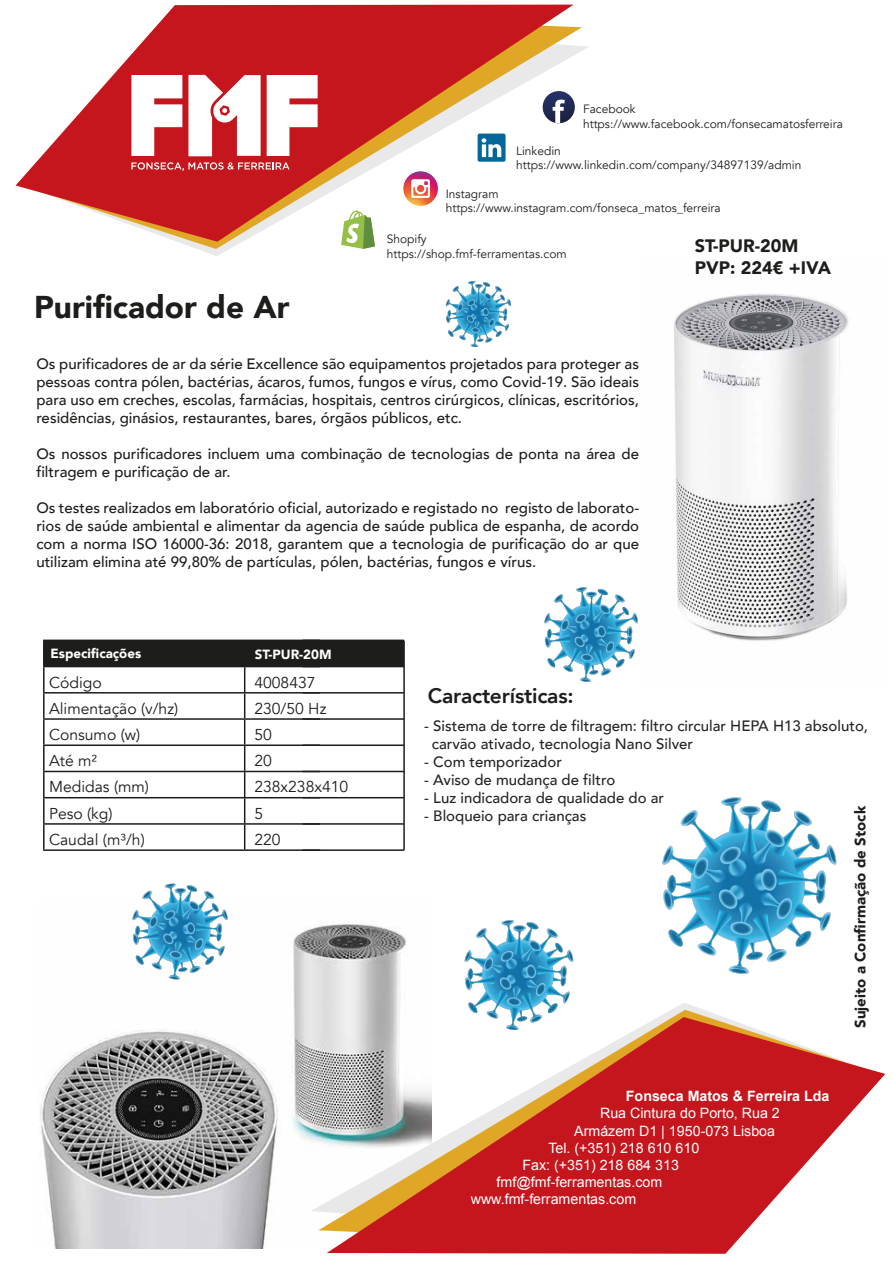
<style>
.page{position:relative;width:893px;height:1263px;background:#fff}
.page>*{position:absolute;margin:0;border:0;box-sizing:border-box;transform-origin:0 0}
.t1{font:900 31.5px "Avenir";color:#1d1d1b}
.t2{font:800 21px "Avenir";letter-spacing:-.01em;color:#1d1d1b}
.t3{font:900 18px/21.6px "Avenir";color:#1d1d1b}
.t4{font:15.75px "Avenir";color:#1d1d1b}
.t5{font:500 15px/18px "Avenir";color:#1d1d1b;text-align:justify}
.t6{font:500 15px/18px "Avenir";color:rgb(29 29 27/.97)}
.t7{font:900 15px "Avenir";color:#1d1d1b}
.t8{font:14.25px "Arial";color:#fff}
.t9{font:700 14.25px "Arial";color:#fff}
.t10{font:900 13.35px "Avenir";color:#fffffe}
.t11{font:12px/14.4px "Avenir";color:#1d1d1b}
</style>
<div class="page">
<img style="left:39px;top:924px;width:368px;height:324px">
<svg style="left:311px;top:1002px;width:96px;height:240px"></svg>
<svg style="left:318px;top:1010px;width:89px;height:238px"></svg>
<svg style="left:327px;top:1017px;width:558px;height:237px;fill:#c6161d"></svg>
<svg style="left:179px;top:27px;width:403px;height:222px"></svg>
<svg style="left:16px;top:5px;width:558px;height:237px"></svg>
<svg style="left:131px;top:162px;width:159px;height:9px"></svg>
<svg style="left:267px;top:75px;width:51px;height:81px"></svg>
<svg style="left:131px;top:75px;width:51px;height:81px"></svg>
<svg style="left:188px;top:75px;width:73px;height:81px"></svg>
<div style="left:44px;top:640px;width:359px;height:26px;background:#1d1d1b"></div>
<hr style="left:43px;top:666px;width:277px;height:1px;background:#1d1d1b">
<hr style="left:303px;top:666px;width:101px;height:1px;background:#1d1d1b">
<hr style="left:43px;top:692px;width:277px;height:1px;background:#1d1d1b">
<hr style="left:303px;top:692px;width:101px;height:1px;background:#1d1d1b">
<hr style="left:43px;top:718px;width:277px;height:2px;background:#1d1d1b">
<hr style="left:303px;top:718px;width:101px;height:2px;background:#1d1d1b">
<hr style="left:43px;top:744px;width:277px;height:2px;background:#1d1d1b">
<hr style="left:303px;top:744px;width:101px;height:2px;background:#1d1d1b">
<hr style="left:43px;top:771px;width:277px;height:1px;background:#1d1d1b">
<hr style="left:303px;top:771px;width:101px;height:1px;background:#1d1d1b">
<hr style="left:43px;top:797px;width:277px;height:1px;background:#1d1d1b">
<hr style="left:303px;top:797px;width:101px;height:1px;background:#1d1d1b">
<hr style="left:43px;top:823px;width:277px;height:2px;background:#1d1d1b">
<hr style="left:303px;top:823px;width:101px;height:2px;background:#1d1d1b">
<svg style="left:244px;top:667px;width:1px;height:182px"></svg>
<hr style="left:43px;top:849px;width:277px;height:2px;background:#1d1d1b">
<hr style="left:303px;top:849px;width:101px;height:2px;background:#1d1d1b">
<hr style="left:43px;top:640px;width:277px;height:1px;background:#1d1d1b">
<hr style="left:43px;top:641px;width:2px;height:25px;background:#1d1d1b">
<hr style="left:303px;top:640px;width:101px;height:1px;background:#1d1d1b">
<hr style="left:403px;top:641px;width:2px;height:209px;background:#1d1d1b">
<hr style="left:43px;top:667px;width:2px;height:25px;background:#1d1d1b">
<hr style="left:43px;top:693px;width:2px;height:25px;background:#1d1d1b">
<hr style="left:43px;top:720px;width:2px;height:25px;background:#1d1d1b">
<hr style="left:43px;top:746px;width:2px;height:25px;background:#1d1d1b">
<hr style="left:43px;top:772px;width:2px;height:25px;background:#1d1d1b">
<hr style="left:43px;top:798px;width:2px;height:25px;background:#1d1d1b">
<hr style="left:43px;top:824px;width:2px;height:25px;background:#1d1d1b">
<img style="left:674px;top:293px;width:175px;height:348px">
<img style="left:647px;top:797px;width:221px;height:256px">
<img style="left:544px;top:587px;width:94px;height:95px">
<img style="left:445px;top:281px;width:67px;height:66px">
<img style="left:125px;top:883px;width:120px;height:140px">
<img style="left:456px;top:920px;width:137px;height:159px">
<p class="t11" style="left:583px;top:102px;width:261px">Facebook https://www.facebook.com/fonsecamatosferreira</p>
<p class="t11" style="left:516px;top:144px;width:287px">Linkedin https://www.linkedin.com/company/34897139/admin</p>
<p class="t11" style="left:446px;top:187px;width:277px">Instagram https://www.instagram.com/fonseca_matos_ferreira</p>
<h1 class="t1" style="left:34px;top:280px;width:257px">Purificador de Ar</h1>
<p class="t11" style="left:387px;top:232px;width:181px">Shopify https://shop.fmf-ferramentas.com</p>
<p class="t5" style="left:36px;top:354px;width:604px">Os purificadores de ar da série Excellence são equipamentos projetados para proteger as pessoas contra pólen, bactérias, ácaros, fumos, fungos e vírus, como Covid-19. São ideais para uso em creches, escolas, farmácias, hospitais, centros cirúrgicos, clínicas, escritórios, residências, ginásios, restaurantes, bares, órgãos públicos, etc.</p>
<p class="t5" style="left:36px;top:444px;width:604px">Os nossos purificadores incluem uma combinação de tecnologias de ponta na área de filtragem e purificação de ar.</p>
<p class="t5" style="left:36px;top:498px;width:604px">Os testes realizados em laboratório oficial, autorizado e registado no registo de laborato&shy;rios de saúde ambiental e alimentar da agencia de saúde publica de espanha, de acordo com a norma ISO 16000-36: 2018, garantem que a tecnologia de purificação do ar que utilizam elimina até 99,80% de partículas, pólen, bactérias, fungos e vírus.</p>
<p class="t3" style="left:695px;top:235px;width:138px">ST-PUR-20M<br>PVP: 224€ +IVA</p>
<p class="t10" style="left:51px;top:642px;width:92px">Especificações</p>
<p class="t10" style="left:255px;top:643px;width:78px">ST-PUR-20M</p>
<p class="t4" style="left:49px;top:673px;width:54px">Código</p>
<p class="t4" style="left:254px;top:673px;width:63px">4008437</p>
<p class="t4" style="left:49px;top:699px;width:131px">Alimentação (v/hz)</p>
<p class="t4" style="left:254px;top:699px;width:74px">230/50 Hz</p>
<p class="t4" style="left:49px;top:725px;width:93px">Consumo (w)</p>
<p class="t4" style="left:254px;top:725px;width:19px">50</p>
<p class="t4" style="left:49px;top:751px;width:50px">Até m²</p>
<p class="t4" style="left:254px;top:751px;width:19px">20</p>
<p class="t4" style="left:49px;top:778px;width:101px">Medidas (mm)</p>
<p class="t4" style="left:254px;top:778px;width:95px">238x238x410</p>
<p class="t4" style="left:49px;top:804px;width:65px">Peso (kg)</p>
<p class="t4" style="left:254px;top:804px;width:10px">5</p>
<p class="t4" style="left:49px;top:830px;width:97px">Caudal (m³/h)</p>
<p class="t4" style="left:254px;top:830px;width:28px">220</p>
<h2 class="t2" style="left:428px;top:680px;width:147px">Características:</h2>
<p class="t6" style="left:432px;top:716px;width:438px;text-indent:-8px">- Sistema de torre de filtragem: filtro circular HEPA H13 absoluto, carvão ativado, tecnologia Nano Silver</p>
<p class="t6" style="left:424px;top:752px;width:139px">- Com temporizador</p>
<p class="t6" style="left:424px;top:770px;width:192px">- Aviso de mudança de filtro</p>
<p class="t6" style="left:424px;top:788px;width:241px">- Luz indicadora de qualidade do ar</p>
<p class="t6" style="left:424px;top:806px;width:164px">- Bloqueio para crianças</p>
<p class="t7" style="left:847px;top:1028px;width:223px;rotate:-90deg">Sujeito a Confirmação de Stock</p>
<p class="t9" style="left:626px;top:1087px;width:205px">Fonseca Matos &amp; Ferreira Lda</p>
<p class="t8" style="left:600px;top:1104px;width:181px">Rua Cintura do Porto, Rua 2</p>
<p class="t8" style="left:574px;top:1121px;width:202px">Armázem D1 | 1950-073 Lisboa</p>
<p class="t8" style="left:548px;top:1138px;width:152px">Tel. (+351) 218 610 610</p>
<p class="t8" style="left:522px;top:1155px;width:158px">Fax: (+351) 218 684 313</p>
<p class="t8" style="left:497px;top:1172px;width:167px">fmf@fmf-ferramentas.com</p>
<p class="t8" style="left:471px;top:1189px;width:167px">www.fmf-ferramentas.com</p>
</div>
